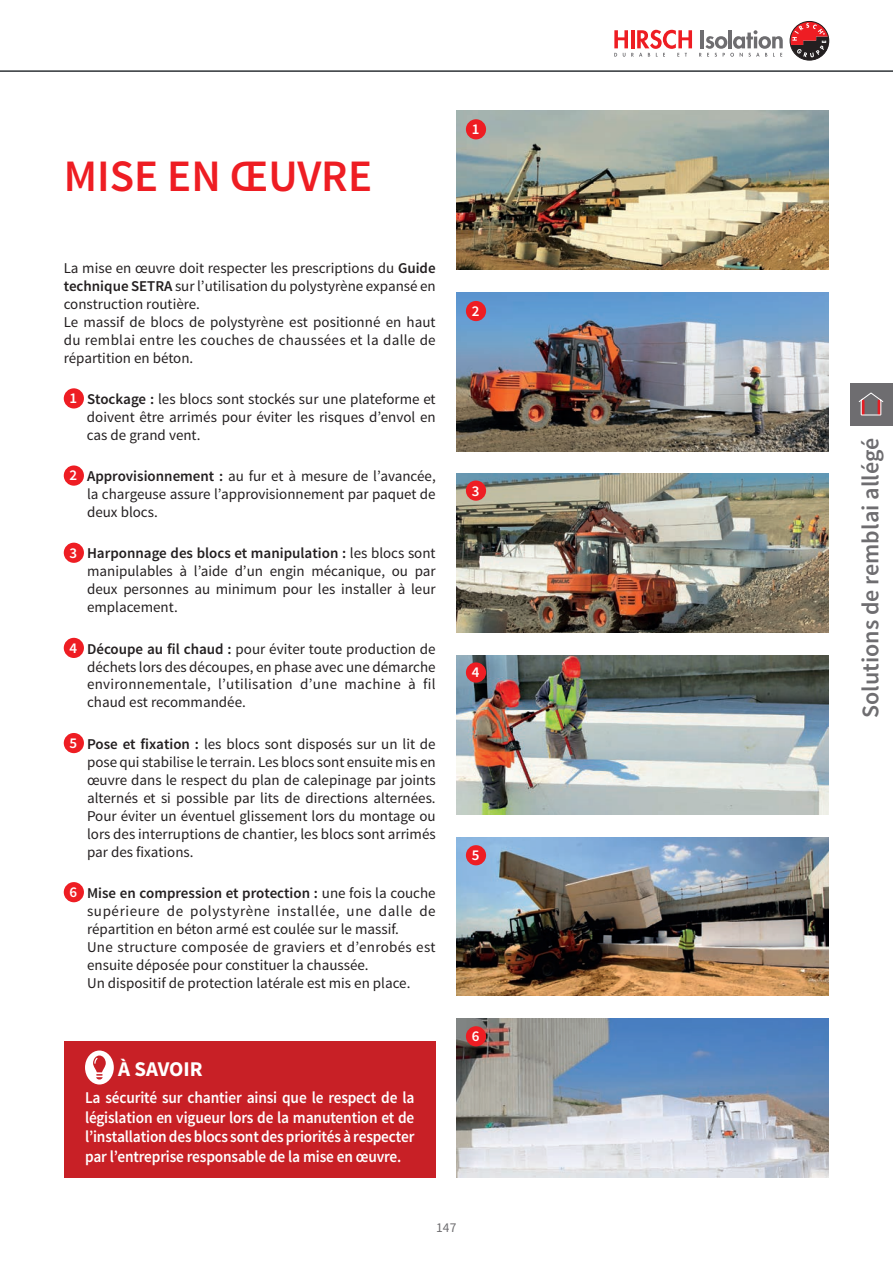
<style>
.page{position:relative;width:893px;height:1263px;background:#fff}
.page>*{position:absolute;margin:0;border:0;box-sizing:border-box;transform-origin:0 0}
.t1{font:600 45px "Source Sans Pro";color:#ee1d23}
.t2{font:600 24px "Source Sans Pro";color:#6e6d70}
.t3{font:700 21px "Source Sans Pro";color:#fff}
.t4{font:600 16.5px/19.8px "Source Sans Pro";letter-spacing:-.01em;color:#fff;text-align:justify;scale:.93 1}
.t5{font:15px/18px "Source Sans Pro";color:#231f20;text-align:justify}
.t6{font:600 15px "Source Sans Pro";color:#fff}
.t7{font:13.5px "Source Sans Pro";color:#6e6d70}
.s1{font-weight:600}
.s2{font-weight:600;color:#fff}
</style>
<div class="page">
<div style="left:64px;top:388px;width:20px;height:21px;background:#ee1d23;border-radius:50%"></div>
<div style="left:64px;top:465px;width:20px;height:21px;background:#ee1d23;border-radius:50%"></div>
<div style="left:64px;top:543px;width:20px;height:20px;background:#ee1d23;border-radius:50%"></div>
<div style="left:64px;top:638px;width:20px;height:20px;background:#ee1d23;border-radius:50%"></div>
<div style="left:64px;top:733px;width:20px;height:20px;background:#ee1d23;border-radius:50%"></div>
<div style="left:64px;top:882px;width:20px;height:20px;background:#ee1d23;border-radius:50%"></div>
<img style="left:457px;top:656px;width:372px;height:158px">
<img style="left:457px;top:292px;width:372px;height:159px">
<img style="left:457px;top:837px;width:372px;height:159px">
<img style="left:457px;top:1019px;width:372px;height:159px">
<img style="left:457px;top:474px;width:372px;height:159px">
<img style="left:457px;top:111px;width:372px;height:158px">
<div style="left:466px;top:119px;width:20px;height:20px;background:#ee1d23;border-radius:50%"></div>
<div style="left:466px;top:301px;width:20px;height:20px;background:#ee1d23;border-radius:50%"></div>
<div style="left:466px;top:481px;width:20px;height:20px;background:#ee1d23;border-radius:50%"></div>
<div style="left:466px;top:662px;width:20px;height:21px;background:#ee1d23;border-radius:50%"></div>
<div style="left:466px;top:845px;width:20px;height:20px;background:#ee1d23;border-radius:50%"></div>
<div style="left:466px;top:1026px;width:20px;height:20px;background:#ee1d23;border-radius:50%"></div>
<div style="left:64px;top:1042px;width:372px;height:136px;background:#c82026"></div>
<svg style="left:85px;top:1051px;width:29px;height:34px"></svg>
<div style="left:850px;top:383px;width:43px;height:42px;background:#6e6d70"></div>
<svg style="left:859px;top:393px;width:24px;height:23px"></svg>
<svg style="left:0;top:21px;width:893px;height:51px"></svg>
<h1 class="t1" style="left:64px;top:159px;width:310px">MISE EN ŒUVRE</h1>
<p class="t6" style="left:472px;top:124px;width:9px">1</p>
<p class="t5" style="left:64px;top:260px;width:373px;text-align:left">La mise en œuvre doit respecter les prescriptions du <span class="s1">Guide technique SETRA</span> sur l’utilisation du polystyrène expansé en construction routière.<br>Le massif de blocs de polystyrène est positionné en haut du remblai entre les couches de chaussées et la dalle de répartition en béton.</p>
<p class="t5" style="left:87px;top:391px;width:350px;text-indent:-17px"><span class="s2">1</span> <span class="s1">Stockage :</span> les blocs sont stockés sur une plateforme et doivent être arrimés pour éviter les risques d’envol en cas de grand vent.</p>
<p class="t5" style="left:87px;top:469px;width:350px;text-indent:-17px"><span class="s2">2</span> <span class="s1">Approvisionnement :</span> au fur et à mesure de l’avancée, la chargeuse assure l’approvisionnement par paquet de deux blocs.</p>
<p class="t5" style="left:87px;top:546px;width:350px;text-indent:-17px"><span class="s2">3</span> <span class="s1">Harponnage des blocs et manipulation :</span> les blocs sont manipulables à l’aide d’un engin mécanique, ou par deux personnes au minimum pour les installer à leur emplacement.</p>
<p class="t5" style="left:87px;top:641px;width:350px;text-indent:-17px"><span class="s2">4</span> <span class="s1">Découpe au fil chaud :</span> pour éviter toute production de déchets lors des découpes, en phase avec une démarche environnementale, l’utilisation d’une machine à fil chaud est recommandée.</p>
<p class="t5" style="left:87px;top:736px;width:350px;text-indent:-17px"><span class="s2">5</span> <span class="s1">Pose et fixation :</span> les blocs sont disposés sur un lit de pose qui stabilise le terrain. Les blocs sont ensuite mis en œuvre dans le respect du plan de calepinage par joints alternés et si possible par lits de directions alternées.<br>Pour éviter un éventuel glissement lors du montage ou lors des interruptions de chantier, les blocs sont arrimés par des fixations.</p>
<p class="t5" style="left:87px;top:885px;width:350px;text-align:left;text-indent:-17px"><span class="s2">6</span> <span class="s1">Mise en compression et protection :</span> une fois la couche supérieure de polystyrène installée, une dalle de répartition en béton armé est coulée sur le massif.<br>Une structure composée de graviers et d’enrobés est ensuite déposée pour constituer la chaussée.<br>Un dispositif de protection latérale est mis en place.</p>
<h3 class="t3" style="left:118px;top:1056px;width:86px">À SAVOIR</h3>
<p class="t4" style="left:85px;top:1089px;width:356px">La sécurité sur chantier ainsi que le respect de la législation en vigueur lors de la manutention et de l’installation des blocs sont des priorités à respecter par l’entreprise responsable de la mise en œuvre.</p>
<p class="t6" style="left:472px;top:305px;width:9px">2</p>
<p class="t6" style="left:472px;top:485px;width:9px">3</p>
<p class="t6" style="left:472px;top:667px;width:9px">4</p>
<p class="t6" style="left:472px;top:849px;width:9px">5</p>
<p class="t6" style="left:472px;top:1030px;width:9px">6</p>
<p class="t7" style="left:436px;top:1222px;width:22px">147</p>
<h2 class="t2" style="left:861px;top:718px;width:282px;rotate:-90deg">Solutions de remblai allégé</h2>
</div>
